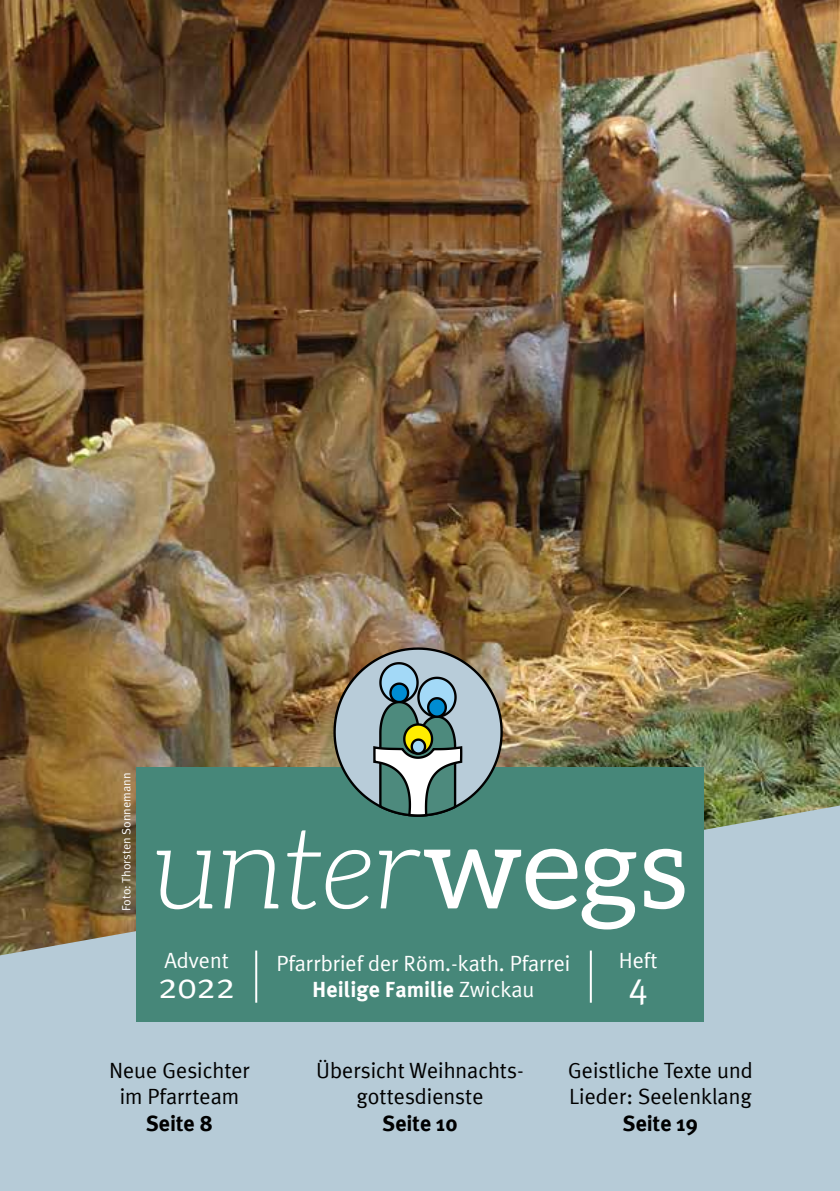
<style>
.page{position:relative;width:840px;height:1191px;background:#fff}
.page>*{position:absolute;margin:0;border:0;box-sizing:border-box;transform-origin:0 0}
.t1{font:italic 300 116px "Aleo";color:#fff}
.t2{font:36px "Meta Plus";color:#fff}
.t3{font:22px/26.4px "Meta Plus";color:#000;text-align:center}
.t4{font:22px/26.4px "Meta Plus";color:#fff;text-align:center}
.t5{font:700 22px "Meta Plus";color:#000}
.t6{font:12px "Meta Pro";color:#fff}
.s1{font-weight:400;font-style:normal}
.s2{font-weight:700}
</style>
<div class="page">
<div style="left:0;top:0;width:839px;height:1191px;background:#b6cbd7"></div>
<img style="left:0;top:0;width:839px;height:955px">
<div style="left:136px;top:767px;width:567px;height:255px;background:#468779"></div>
<hr style="left:255px;top:950px;width:2px;height:52px;background:#fff">
<hr style="left:589px;top:950px;width:2px;height:52px;background:#fff">
<svg style="left:333px;top:647px;width:169px;height:170px"></svg>
<p class="t6" style="left:119px;top:911px;width:140px;rotate:-90deg">Foto: Thorsten Sonnemann</p>
<h1 class="t1" style="left:153px;top:804px;width:535px">unter<span class="s1">wegs</span></h1>
<p class="t4" style="left:276px;top:949px;width:295px">Pfarrbrief der Röm.-kath. Pfarrei<br><span class="s2">Heilige Familie</span> Zwickau</p>
<p class="t4" style="left:618px;top:946px;width:40px">Heft</p>
<h2 class="t2" style="left:628px;top:964px;width:21px">4</h2>
<p class="t4" style="left:164px;top:947px;width:66px">Advent</p>
<h2 class="t2" style="left:158px;top:965px;width:79px">2022</h2>
<p class="t3" style="left:109px;top:1057px;width:142px">Neue Gesichter im Pfarrteam</p>
<p class="t5" style="left:146px;top:1110px;width:68px">Seite 8</p>
<p class="t3" style="left:316px;top:1057px;width:209px">Übersicht Weihnachts&shy;gottesdienste</p>
<p class="t5" style="left:382px;top:1110px;width:76px">Seite 10</p>
<p class="t3" style="left:568px;top:1057px;width:186px;text-align:left">Geistliche Texte und<br>Lieder: Seelenklang</p>
<p class="t5" style="left:622px;top:1110px;width:77px">Seite 19</p>
</div>
